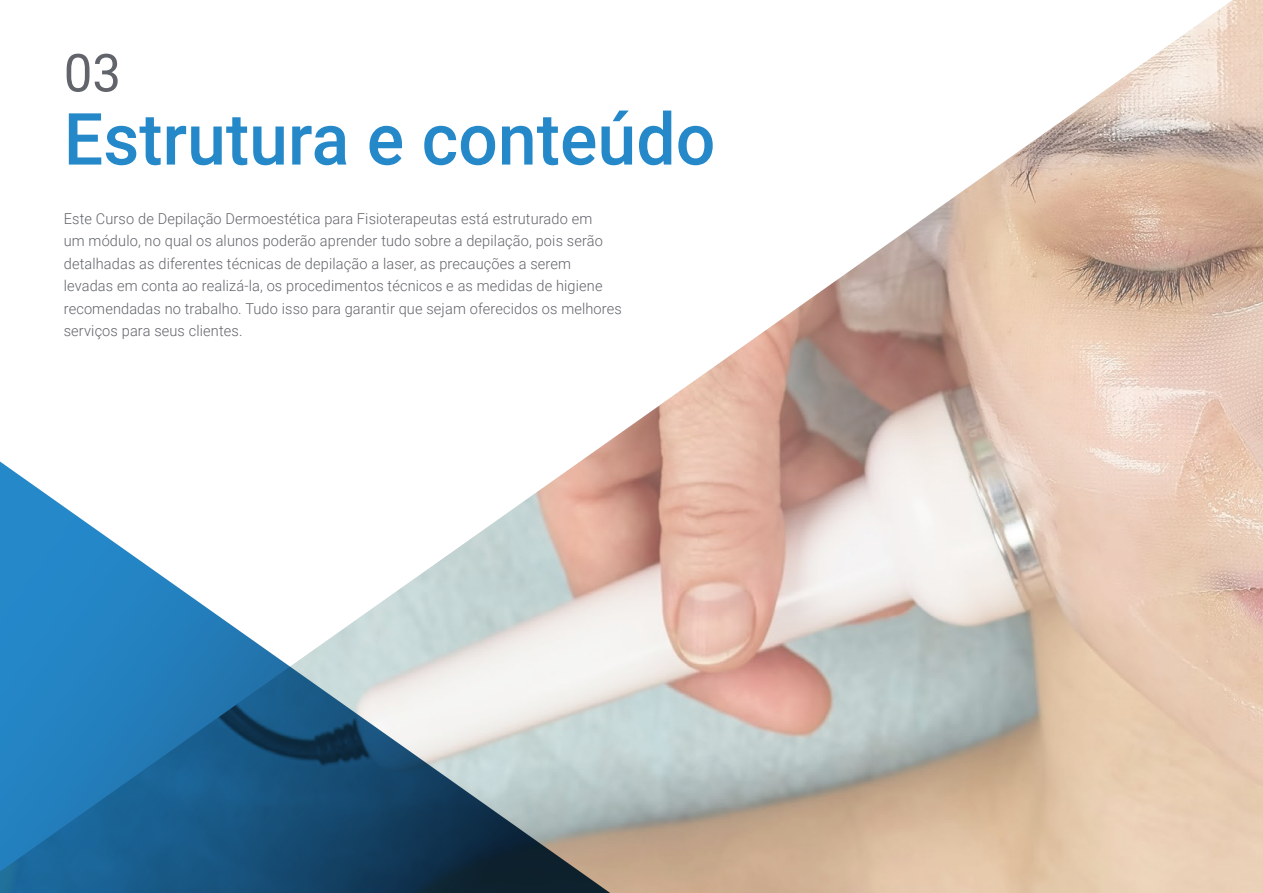
<style>
.page{position:relative;width:1263px;height:893px;background:#fff}
.page>*{position:absolute;margin:0;border:0;box-sizing:border-box;transform-origin:0 0}
.t1{font:500 72px "Roboto";color:#2488c9}
.t2{font:52.5px "Roboto";color:#61646a}
.t3{font:300 15px/22.5px "Roboto";letter-spacing:.01em;color:#61646a}
</style>
<div class="page">
<img style="left:602px;top:0;width:661px;height:893px">
<svg style="left:0;top:446px;width:640px;height:447px"></svg>
<h2 class="t2" style="left:64px;top:36px;width:59px">03</h2>
<h1 class="t1" style="left:64px;top:89px;width:653px">Estrutura e conteúdo</h1>
<p class="t3" style="left:64px;top:207px;width:559px">Este Curso de Depilação Dermoestética para Fisioterapeutas está estruturado em<br>um módulo, no qual os alunos poderão aprender tudo sobre a depilação, pois serão detalhadas as diferentes técnicas de depilação a laser, as precauções a serem levadas em conta ao realizá-la, os procedimentos técnicos e as medidas de higiene recomendadas no trabalho. Tudo isso para garantir que sejam oferecidos os melhores serviços para seus clientes.</p>
</div>
